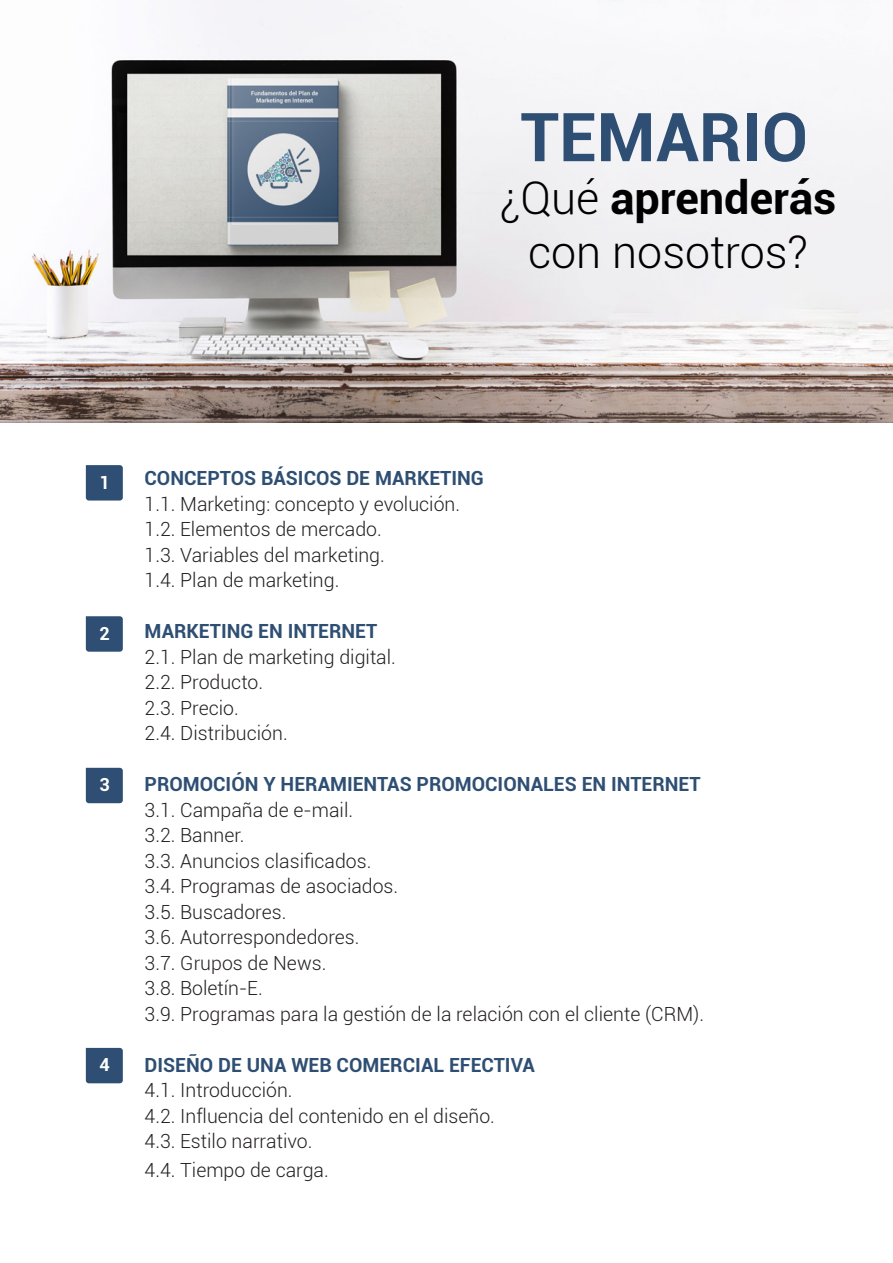
<style>
.page{position:relative;width:893px;height:1263px;background:#fff}
.page>*{position:absolute;margin:0;border:0;box-sizing:border-box;transform-origin:0 0}
.t1{font:700 67.5px "Roboto";color:#2e4f73}
.t2{font:700 45px "Roboto";color:#000}
.t3{font:300 45px "Roboto";color:#000}
.t4{font:300 19.5px "Roboto";color:#231f20}
.t5{font:700 19.5px "Roboto";color:#2e4f73}
.t6{font:700 18px "Roboto";color:#fff}
.s1{font-weight:300}
</style>
<div class="page">
<svg style="left:86px;top:465px;width:37px;height:35px"></svg>
<svg style="left:86px;top:616px;width:37px;height:36px"></svg>
<svg style="left:86px;top:768px;width:37px;height:35px"></svg>
<svg style="left:86px;top:1048px;width:37px;height:35px"></svg>
<img style="left:0;top:0;width:893px;height:422px">
<div style="left:232px;top:225px;width:106px;height:18px;background:#d2d2d2"></div>
<p class="t1" style="left:520px;top:90px;width:289px">TEMARIO</p>
<p class="t2" style="left:500px;top:167px;width:338px"><span class="s1">¿Qué</span> aprenderás</p>
<p class="t3" style="left:528px;top:221px;width:282px">con nosotros?</p>
<p class="t6" style="left:99px;top:470px;width:12px">1</p>
<p class="t6" style="left:99px;top:621px;width:12px">2</p>
<p class="t6" style="left:99px;top:772px;width:12px">3</p>
<p class="t6" style="left:99px;top:1052px;width:12px">4</p>
<p class="t5" style="left:145px;top:464px;width:341px">CONCEPTOS BÁSICOS DE MARKETING</p>
<p class="t4" style="left:145px;top:490px;width:317px">1.1. Marketing: concepto y evolución.</p>
<p class="t4" style="left:145px;top:516px;width:239px">1.2. Elementos de mercado.</p>
<p class="t4" style="left:145px;top:541px;width:242px">1.3. Variables del marketing.</p>
<p class="t4" style="left:145px;top:567px;width:196px">1.4. Plan de marketing.</p>
<p class="t5" style="left:145px;top:617px;width:234px">MARKETING EN INTERNET</p>
<p class="t4" style="left:145px;top:643px;width:253px">2.1. Plan de marketing digital.</p>
<p class="t4" style="left:145px;top:669px;width:120px">2.2. Producto.</p>
<p class="t4" style="left:145px;top:694px;width:96px">2.3. Precio.</p>
<p class="t4" style="left:145px;top:720px;width:145px">2.4. Distribución.</p>
<p class="t5" style="left:145px;top:770px;width:558px">PROMOCIÓN Y HERAMIENTAS PROMOCIONALES EN INTERNET</p>
<p class="t4" style="left:145px;top:796px;width:210px">3.1. Campaña de e-mail.</p>
<p class="t4" style="left:145px;top:822px;width:102px">3.2. Banner.</p>
<p class="t4" style="left:145px;top:847px;width:228px">3.3. Anuncios clasificados.</p>
<p class="t4" style="left:145px;top:873px;width:255px">3.4. Programas de asociados.</p>
<p class="t4" style="left:145px;top:898px;width:143px">3.5. Buscadores.</p>
<p class="t4" style="left:145px;top:924px;width:216px">3.6. Autorrespondedores.</p>
<p class="t4" style="left:145px;top:949px;width:183px">3.7. Grupos de News.</p>
<p class="t4" style="left:145px;top:975px;width:120px">3.8. Boletín-E.</p>
<p class="t4" style="left:145px;top:1000px;width:561px">3.9. Programas para la gestión de la relación con el cliente (CRM).</p>
<p class="t5" style="left:145px;top:1051px;width:392px">DISEÑO DE UNA WEB COMERCIAL EFECTIVA</p>
<p class="t4" style="left:145px;top:1077px;width:150px">4.1. Introducción.</p>
<p class="t4" style="left:145px;top:1102px;width:352px">4.2. Influencia del contenido en el diseño.</p>
<p class="t4" style="left:145px;top:1128px;width:169px">4.3. Estilo narrativo.</p>
<p class="t4" style="left:145px;top:1156px;width:186px">4.4. Tiempo de carga.</p>
</div>
